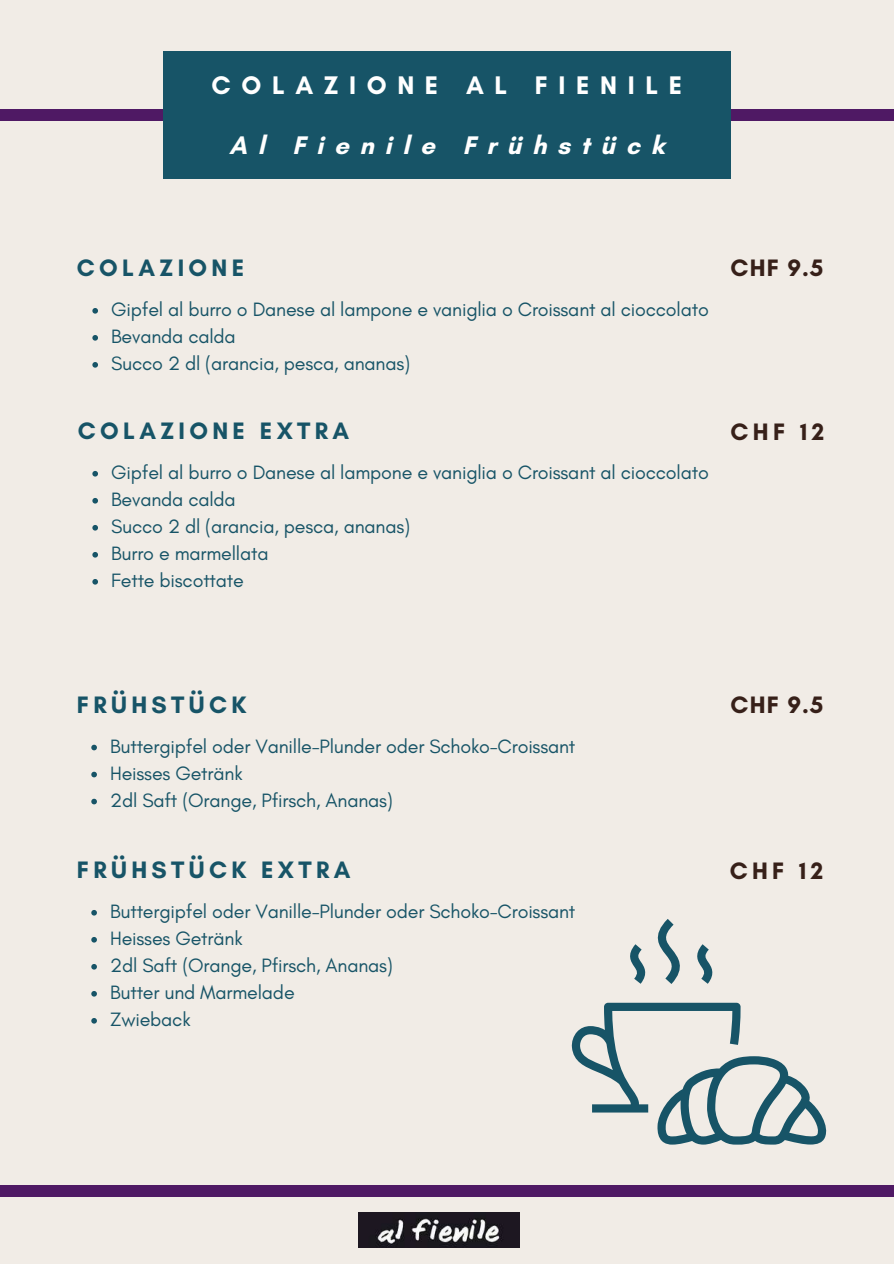
<style>
.page{position:relative;width:894px;height:1264px;background:#fff}
.page>*{position:absolute;margin:0;border:0;box-sizing:border-box;transform-origin:0 0}
.t1{font:700 25.95px "Glacial Indifference";letter-spacing:.41em;color:#fff}
.t2{font:700 24.15px "Glacial Indifference";letter-spacing:.18em;color:#175467}
.t3{font:700 24.15px "Glacial Indifference";letter-spacing:.18em;color:#372019}
.t4{font:19.65px/27px "Glacial Indifference";letter-spacing:-.01em;color:#175467}
</style>
<div class="page">
<div style="left:0;top:0;width:893px;height:1263px;background:#f1ece6"></div>
<div style="left:0;top:109px;width:893px;height:11px;background:#4f1964"></div>
<div style="left:0;top:1184px;width:893px;height:12px;background:#4f1964"></div>
<div style="left:163px;top:51px;width:567px;height:128px;background:#175467"></div>
<img style="left:358px;top:1212px;width:161px;height:35px">
<svg style="left:571px;top:1002px;width:256px;height:142px"></svg>
<svg style="left:697px;top:944px;width:16px;height:39px"></svg>
<svg style="left:630px;top:919px;width:50px;height:65px"></svg>
<svg style="left:91px;top:744px;width:6px;height:6px"></svg>
<svg style="left:91px;top:771px;width:6px;height:6px"></svg>
<svg style="left:91px;top:798px;width:6px;height:6px"></svg>
<svg style="left:91px;top:910px;width:6px;height:5px"></svg>
<svg style="left:91px;top:937px;width:6px;height:5px"></svg>
<svg style="left:91px;top:964px;width:6px;height:5px"></svg>
<svg style="left:91px;top:991px;width:6px;height:5px"></svg>
<svg style="left:91px;top:1018px;width:6px;height:5px"></svg>
<svg style="left:92px;top:308px;width:6px;height:5px"></svg>
<svg style="left:92px;top:335px;width:6px;height:5px"></svg>
<svg style="left:92px;top:362px;width:6px;height:5px"></svg>
<svg style="left:92px;top:471px;width:6px;height:5px"></svg>
<svg style="left:92px;top:498px;width:6px;height:5px"></svg>
<svg style="left:92px;top:525px;width:6px;height:5px"></svg>
<svg style="left:92px;top:552px;width:6px;height:5px"></svg>
<svg style="left:92px;top:579px;width:6px;height:5px"></svg>
<h1 class="t1" style="left:211px;top:69px;width:472px">COLAZIONE AL FIENILE</h1>
<h1 class="t1" style="left:229px;top:129px;width:436px">Al Fienile Frühstück</h1>
<p class="t2" style="left:77px;top:253px;width:169px">COLAZIONE</p>
<p class="t3" style="left:730px;top:253px;width:94px">CHF 9.5</p>
<p class="t4" style="left:111px;top:295px;width:599px">Gipfel al burro o Danese al lampone e vaniglia o Croissant al cioccolato<br>Bevanda calda<br>Succo 2 dl (arancia, pesca, ananas)</p>
<p class="t2" style="left:78px;top:416px;width:273px">COLAZIONE EXTRA</p>
<p class="t3" style="left:730px;top:417px;width:95px">CHF 12</p>
<p class="t4" style="left:111px;top:458px;width:599px">Gipfel al burro o Danese al lampone e vaniglia o Croissant al cioccolato<br>Bevanda calda<br>Succo 2 dl (arancia, pesca, ananas)<br>Burro e marmellata<br>Fette biscottate</p>
<p class="t2" style="left:77px;top:690px;width:171px">FRÜHSTÜCK</p>
<p class="t3" style="left:730px;top:690px;width:94px">CHF 9.5</p>
<p class="t4" style="left:110px;top:732px;width:466px">Buttergipfel oder Vanille-Plunder oder Schoko-Croissant<br>Heisses Getränk<br>2dl Saft (Orange, Pfirsch, Ananas)</p>
<p class="t2" style="left:77px;top:855px;width:275px">FRÜHSTÜCK EXTRA</p>
<p class="t3" style="left:729px;top:855px;width:95px">CHF 12</p>
<p class="t4" style="left:110px;top:897px;width:466px">Buttergipfel oder Vanille-Plunder oder Schoko-Croissant<br>Heisses Getränk<br>2dl Saft (Orange, Pfirsch, Ananas)<br>Butter und Marmelade<br>Zwieback</p>
</div>
